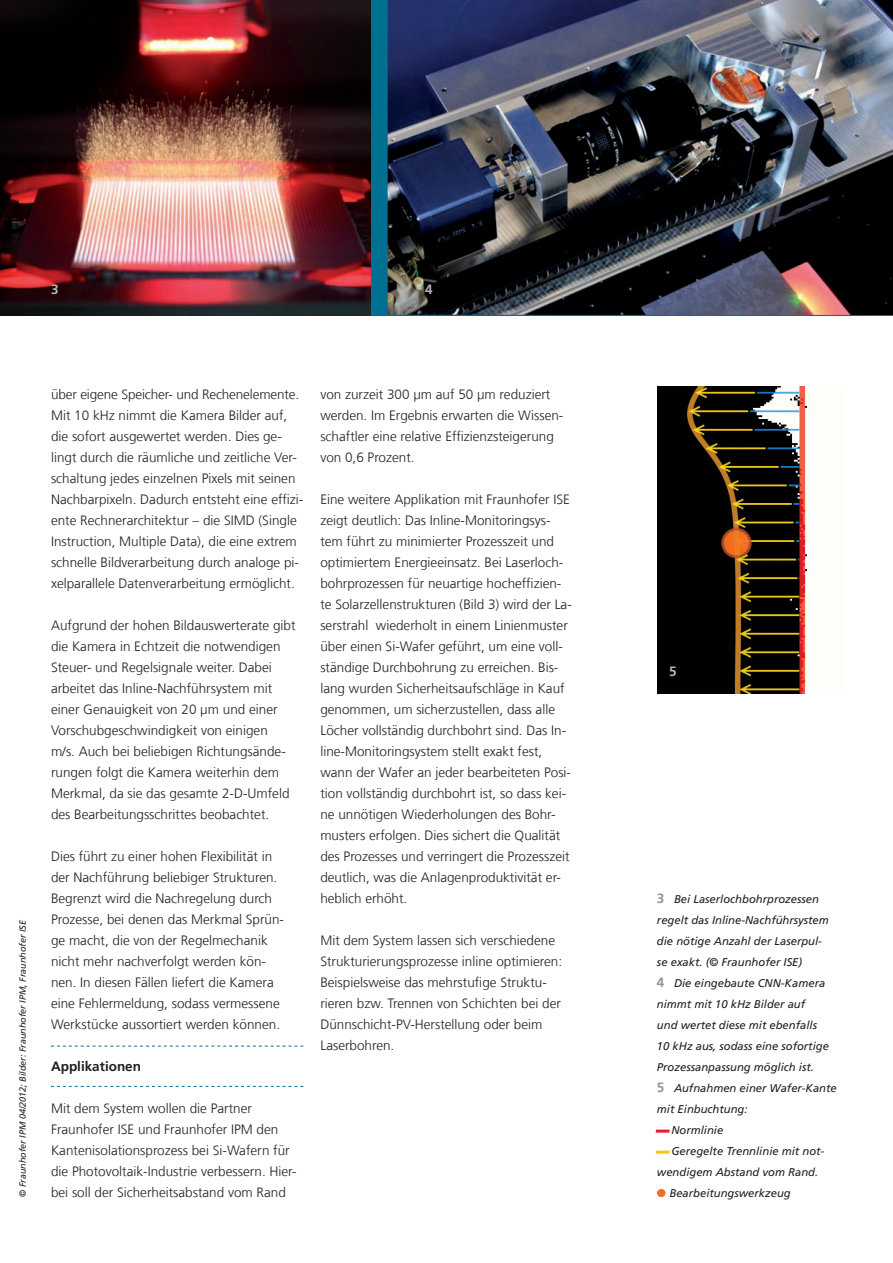
<style>
.page{position:relative;width:893px;height:1263px;background:#fff}
.page>*{position:absolute;margin:0;border:0;box-sizing:border-box;transform-origin:0 0}
.t1{font:300 13.5px/21px "Frutiger LT Com";color:#231f20}
.t2{font:700 13.5px "Frutiger LT Com";color:#231f20}
.t3{font:700 13.5px "Frutiger LT Com";color:#b4b5b8}
.t4{font:700 13.5px "Frutiger LT Com";color:#b6b7bb}
.t5{font:italic 11.25px/21px "Frutiger LT Com";color:#231f20}
.t6{font:italic 9px "Frutiger LT Com";color:#231f20}
.s1{font-weight:700;font-style:normal;font-size:13.5px;color:#939598}
.s2{color:#ee1d23}
.s3{color:#fec210}
</style>
<div class="page">
<img style="left:0;top:0;width:371px;height:315px">
<img style="left:388px;top:0;width:505px;height:315px">
<svg style="left:51px;top:1046px;width:252px;height:1px"></svg>
<svg style="left:51px;top:1086px;width:252px;height:1px"></svg>
<svg style="left:656px;top:1129px;width:13px;height:3px"></svg>
<svg style="left:656px;top:1150px;width:13px;height:3px"></svg>
<img style="left:658px;top:387px;width:151px;height:306px">
<div style="left:657px;top:1189px;width:8px;height:8px;background:#f36e21;border-radius:50%"></div>
<p class="t3" style="left:51px;top:281px;width:9px">3</p>
<p class="t3" style="left:425px;top:281px;width:9px">4</p>
<p class="t6" style="left:17px;top:1197px;width:278px;rotate:-90deg">© Fraunhofer IPM 04/2012; Bilder: Fraunhofer IPM, Fraunhofer ISE</p>
<p class="t1" style="left:51px;top:384px;width:254px">über eigene Speicher- und Rechenelemente.<br>Mit 10 kHz nimmt die Kamera Bilder auf, die sofort ausgewertet werden. Dies ge&shy;lingt durch die räumliche und zeitliche Ver&shy;schaltung jedes einzelnen Pixels mit seinen Nachbarpixeln. Dadurch entsteht eine effizi&shy;ente Rechnerarchitektur – die SIMD (Single Instruction, Multiple Data), die eine extrem schnelle Bildverarbeitung durch analoge pi&shy;xelparallele Datenverarbeitung ermöglicht.</p>
<p class="t1" style="left:51px;top:615px;width:246px">Aufgrund der hohen Bildauswerterate gibt die Kamera in Echtzeit die notwendigen Steuer- und Regelsignale weiter. Dabei arbeitet das Inline-Nachführsystem mit einer Genauigkeit von 20 µm und einer Vorschubgeschwindigkeit von einigen<br>m/s. Auch bei beliebigen Richtungsände&shy;rungen folgt die Kamera weiterhin dem Merkmal, da sie das gesamte 2-D-Umfeld des Bearbeitungsschrittes beobachtet.</p>
<p class="t1" style="left:51px;top:846px;width:235px">Dies führt zu einer hohen Flexibilität in der Nachführung beliebiger Strukturen.<br>Begrenzt wird die Nachregelung durch Prozesse, bei denen das Merkmal Sprün&shy;ge macht, die von der Regelmechanik nicht mehr nachverfolgt werden kön&shy;nen. In diesen Fällen liefert die Kamera eine Fehlermeldung, sodass vermessene Werkstücke aussortiert werden können.</p>
<p class="t2" style="left:51px;top:1059px;width:92px">Applikationen</p>
<p class="t1" style="left:51px;top:1098px;width:247px">Mit dem System wollen die Partner Fraunhofer ISE und Fraunhofer IPM den Kantenisolationsprozess bei Si-Wafern für die Photovoltaik-Industrie verbessern. Hier&shy;bei soll der Sicherheitsabstand vom Rand</p>
<p class="t1" style="left:320px;top:384px;width:245px">von zurzeit 300 µm auf 50 µm reduziert werden. Im Ergebnis erwarten die Wissen&shy;schaftler eine relative Effizienzsteigerung von 0,6 Prozent.</p>
<p class="t1" style="left:320px;top:489px;width:253px">Eine weitere Applikation mit Fraunhofer ISE zeigt deutlich: Das Inline-Monitoringsys&shy;tem führt zu minimierter Prozesszeit und optimiertem Energieeinsatz. Bei Laserloch&shy;bohrprozessen für neuartige hocheffizien&shy;te Solarzellenstrukturen (Bild 3) wird der La&shy;serstrahl wiederholt in einem Linienmuster über einen Si-Wafer geführt, um eine voll&shy;ständige Durchbohrung zu erreichen. Bis&shy;lang wurden Sicherheitsaufschläge in Kauf genommen, um sicherzustellen, dass alle Löcher vollständig durchbohrt sind. Das In&shy;line-Monitoringsystem stellt exakt fest, wann der Wafer an jeder bearbeiteten Posi&shy;tion vollständig durchbohrt ist, so dass kei&shy;ne unnötigen Wiederholungen des Bohr&shy;musters erfolgen. Dies sichert die Qualität des Prozesses und verringert die Prozesszeit deutlich, was die Anlagenproduktivität er&shy;heblich erhöht.</p>
<p class="t1" style="left:320px;top:930px;width:243px">Mit dem System lassen sich verschiedene Strukturierungsprozesse inline optimieren:<br>Beispielsweise das mehrstufige Struktu&shy;rieren bzw. Trennen von Schichten bei der Dünnschicht-PV-Herstellung oder beim Laserbohren.</p>
<p class="t4" style="left:669px;top:663px;width:9px">5</p>
<p class="t5" style="left:657px;top:889px;width:181px"><span class="s1">3</span> Bei Laserlochbohrprozessen regelt das Inline-Nachführsystem die nötige Anzahl der Laserpul-<br>se exakt. (© Fraunhofer ISE)<br><span class="s1">4</span> Die eingebaute CNN-Kamera nimmt mit 10 kHz Bilder auf<br>und wertet diese mit ebenfalls<br>10 kHz aus, sodass eine sofortige<br>Prozessanpassung möglich ist.<br><span class="s1">5</span> Aufnahmen einer Wafer-Kante mit Einbuchtung:</p>
<p class="t5" style="left:657px;top:1120px;width:68px"><span class="s2">—</span> Normlinie</p>
<p class="t5" style="left:657px;top:1141px;width:169px"><span class="s3">—</span> Geregelte Trennlinie mit not&shy;wendigem Abstand vom Rand.</p>
<p class="t5" style="left:669px;top:1183px;width:123px">Bearbeitungswerkzeug</p>
</div>
